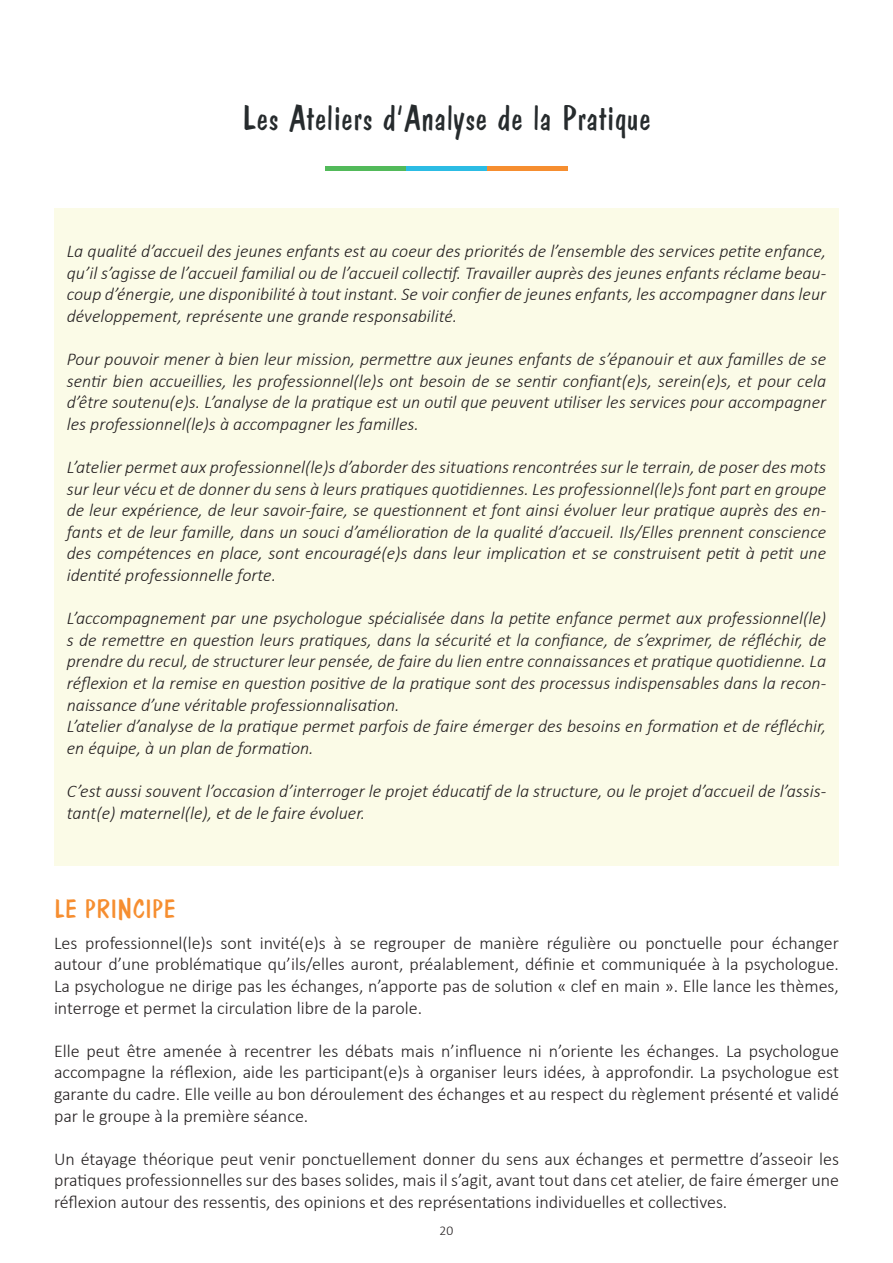
<style>
.page{position:relative;width:893px;height:1263px;background:#fff}
.page>*{position:absolute;margin:0;border:0;box-sizing:border-box;transform-origin:0 0}
.t1{font:36px "Dominican";color:#262b2d}
.t2{font:27px "Dominican";color:#f68e30}
.t3{font:italic 300 18px/21.6px "Calibri";color:#231f20;text-align:justify}
.t4{font:300 18px/21.6px "Calibri";color:#231f20;text-align:justify}
.t5{font:300 13.5px "Calibri";color:#231f20}
</style>
<div class="page">
<div style="left:54px;top:208px;width:785px;height:657px;background:#fbfbe7"></div>
<hr style="left:326px;top:167px;width:80px;height:4px;background:#52ba5a">
<hr style="left:406px;top:167px;width:80px;height:4px;background:#2cbce4">
<hr style="left:487px;top:167px;width:80px;height:4px;background:#f68e30">
<h1 class="t1" style="left:242px;top:93px;width:410px">Les Ateliers d’Analyse de la Pratique</h1>
<p class="t3" style="left:67px;top:240px;width:761px">La qualité d’accueil des jeunes enfants est au coeur des priorités de l’ensemble des services petite enfance, qu’il s’agisse de l’accueil familial ou de l’accueil collectif. Travailler auprès des jeunes enfants réclame beau&shy;coup d’énergie, une disponibilité à tout instant. Se voir confier de jeunes enfants, les accompagner dans leur développement, représente une grande responsabilité.</p>
<p class="t3" style="left:67px;top:348px;width:761px">Pour pouvoir mener à bien leur mission, permettre aux jeunes enfants de s’épanouir et aux familles de se sentir bien accueillies, les professionnel(le)s ont besoin de se sentir confiant(e)s, serein(e)s, et pour cela d’être soutenu(e)s. L’analyse de la pratique est un outil que peuvent utiliser les services pour accompagner les professionnel(le)s à accompagner les familles.</p>
<p class="t3" style="left:67px;top:456px;width:761px">L’atelier permet aux professionnel(le)s d’aborder des situations rencontrées sur le terrain, de poser des mots sur leur vécu et de donner du sens à leurs pratiques quotidiennes. Les professionnel(le)s font part en groupe de leur expérience, de leur savoir-faire, se questionnent et font ainsi évoluer leur pratique auprès des en&shy;fants et de leur famille, dans un souci d’amélioration de la qualité d’accueil. Ils/Elles prennent conscience des compétences en place, sont encouragé(e)s dans leur implication et se construisent petit à petit une identité professionnelle forte.</p>
<p class="t3" style="left:67px;top:607px;width:761px;text-align:left">L’accompagnement par une psychologue spécialisée dans la petite enfance permet aux professionnel(le) s de remettre en question leurs pratiques, dans la sécurité et la confiance, de s’exprimer, de réfléchir, de prendre du recul, de structurer leur pensée, de faire du lien entre connaissances et pratique quotidienne. La réflexion et la remise en question positive de la pratique sont des processus indispensables dans la recon&shy;naissance d’une véritable professionnalisation.<br>L’atelier d’analyse de la pratique permet parfois de faire émerger des besoins en formation et de réfléchir, en équipe, à un plan de formation.</p>
<p class="t3" style="left:67px;top:780px;width:761px">C’est aussi souvent l’occasion d’interroger le projet éducatif de la structure, ou le projet d’accueil de l’assis&shy;tant(e) maternel(le), et de le faire évoluer.</p>
<h2 class="t2" style="left:54px;top:891px;width:123px">LE PRINCIPE</h2>
<p class="t4" style="left:54px;top:932px;width:786px">Les professionnel(le)s sont invité(e)s à se regrouper de manière régulière ou ponctuelle pour échanger autour d’une problématique qu’ils/elles auront, préalablement, définie et communiquée à la psychologue.<br>La psychologue ne dirige pas les échanges, n’apporte pas de solution « clef en main ». Elle lance les thèmes, interroge et permet la circulation libre de la parole.</p>
<p class="t4" style="left:54px;top:1040px;width:786px">Elle peut être amenée à recentrer les débats mais n’influence ni n’oriente les échanges. La psychologue accompagne la réflexion, aide les participant(e)s à organiser leurs idées, à approfondir. La psychologue est garante du cadre. Elle veille au bon déroulement des échanges et au respect du règlement présenté et validé par le groupe à la première séance.</p>
<p class="t4" style="left:54px;top:1148px;width:786px">Un étayage théorique peut venir ponctuellement donner du sens aux échanges et permettre d’asseoir les pratiques professionnelles sur des bases solides, mais il s’agit, avant tout dans cet atelier, de faire émerger une réflexion autour des ressentis, des opinions et des représentations individuelles et collectives.</p>
<p class="t5" style="left:440px;top:1222px;width:15px">20</p>
</div>
